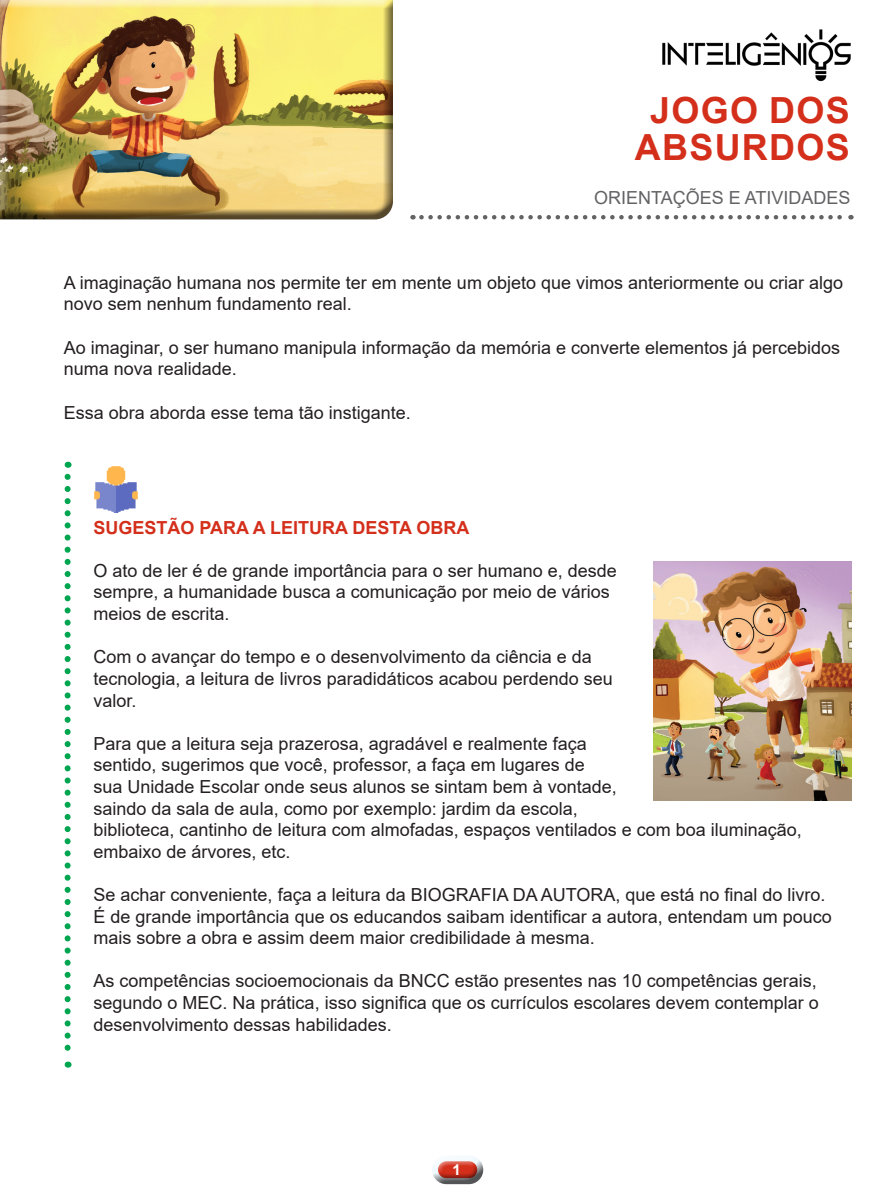
<style>
.page{position:relative;width:893px;height:1191px;background:#fff}
.page>*{position:absolute;margin:0;border:0;box-sizing:border-box;transform-origin:0 0}
.t1{font:700 36px/36px "Arial";letter-spacing:.035em;color:#d42f1b;text-align:center}
.t2{font:18px/21.6px "Arial";color:#231f20}
.t3{font:700 18px "Arial";color:#d42f1b}
.t4{font:18px "Arial";color:#636366}
.t5{font:700 15px "Arial";color:#fff}
</style>
<div class="page">
<div style="left:432px;top:1158px;width:54px;height:26px;background:#231f20;opacity:.75"></div>
<img style="left:94px;top:466px;width:44px;height:46px">
<img style="left:662px;top:29px;width:189px;height:53px">
<svg style="left:421px;top:215px;width:430px;height:4px"></svg>
<svg style="left:65px;top:477px;width:6px;height:590px"></svg>
<div style="left:0;top:0;width:394px;height:220px;background:#231f20;opacity:.75"></div>
<img style="left:654px;top:561px;width:197px;height:239px">
<p class="t1" style="left:635px;top:93px;width:216px">JOGO DOS<br>ABSURDOS</p>
<p class="t4" style="left:594px;top:185px;width:258px">ORIENTAÇÕES E ATIVIDADES</p>
<p class="t2" style="left:64px;top:272px;width:781px">A imaginação humana nos permite ter em mente um objeto que vimos anteriormente ou criar algo novo sem nenhum fundamento real.</p>
<p class="t2" style="left:64px;top:336px;width:778px">Ao imaginar, o ser humano manipula informação da memória e converte elementos já percebidos numa nova realidade.</p>
<p class="t2" style="left:64px;top:401px;width:349px">Essa obra aborda esse tema tão instigante.</p>
<p class="t3" style="left:94px;top:514px;width:378px">SUGESTÃO PARA A LEITURA DESTA OBRA</p>
<p class="t2" style="left:94px;top:559px;width:525px">O ato de ler é de grande importância para o ser humano e, desde sempre, a humanidade busca a comunicação por meio de vários meios de escrita.</p>
<p class="t2" style="left:94px;top:646px;width:521px">Com o avançar do tempo e o desenvolvimento da ciência e da tecnologia, a leitura de livros paradidáticos acabou perdendo seu valor.</p>
<p class="t2" style="left:94px;top:732px;width:710px">Para que a leitura seja prazerosa, agradável e realmente faça<br>sentido, sugerimos que você, professor, a faça em lugares de<br>sua Unidade Escolar onde seus alunos se sintam bem à vontade,<br>saindo da sala de aula, como por exemplo: jardim da escola,<br>biblioteca, cantinho de leitura com almofadas, espaços ventilados e com boa iluminação, embaixo de árvores, etc.</p>
<p class="t2" style="left:94px;top:883px;width:740px">Se achar conveniente, faça a leitura da BIOGRAFIA DA AUTORA, que está no final do livro.<br>É de grande importância que os educandos saibam identificar a autora, entendam um pouco mais sobre a obra e assim deem maior credibilidade à mesma.</p>
<p class="t2" style="left:94px;top:970px;width:727px;text-align:justify">As competências socioemocionais da BNCC estão presentes nas 10 competências gerais, segundo o MEC. Na prática, isso significa que os currículos escolares devem contemplar o desenvolvimento dessas habilidades.</p>
<p class="t5" style="left:453px;top:1158px;width:10px">1</p>
</div>
